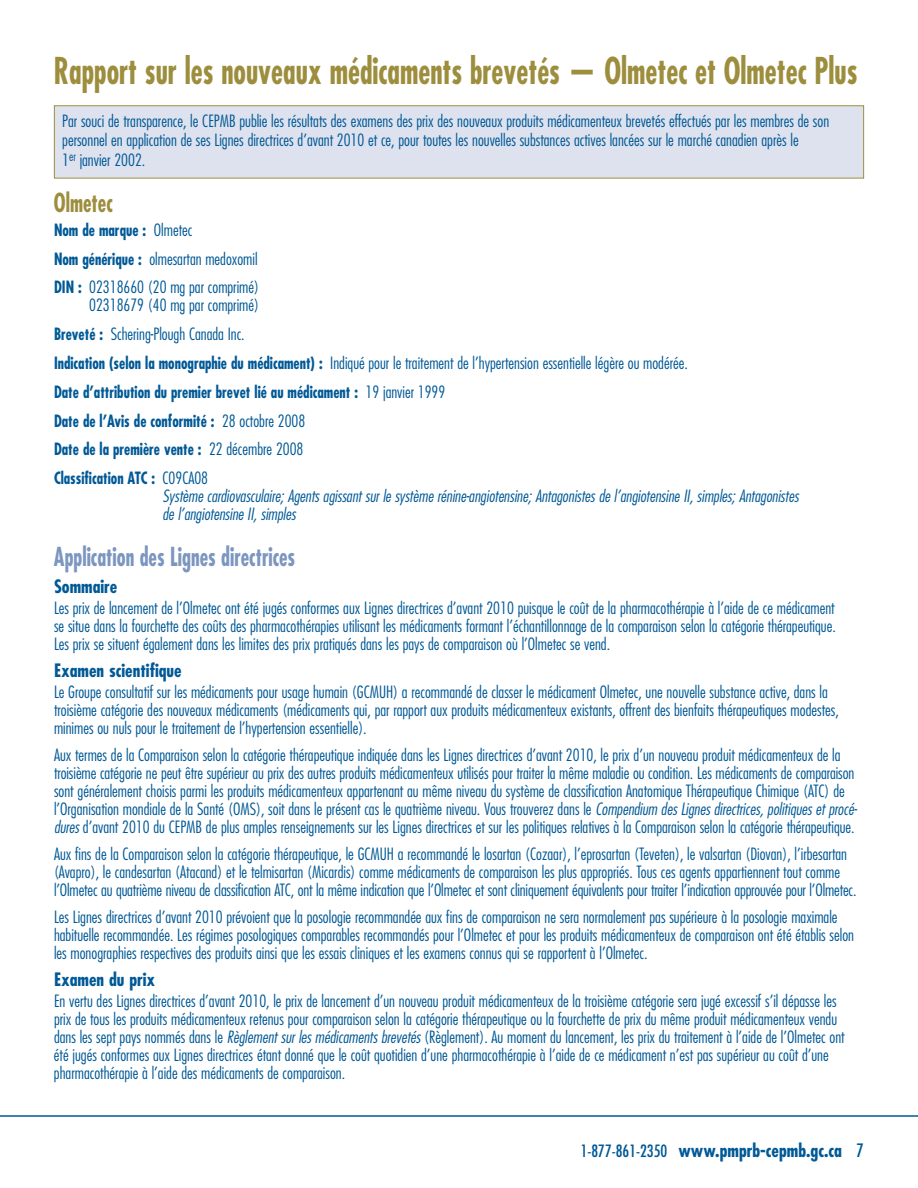
<style>
.page{position:relative;width:918px;height:1188px;background:#fff}
.page>*{position:absolute;margin:0;border:0;box-sizing:border-box;transform-origin:0 0}
.t1{font:700 condensed 36px "Futura LT";color:#9d8e3e;scale:.8 1}
.t2{font:700 condensed 25.5px "Futura LT";color:#7c96c0;scale:.8 1}
.t3{font:700 condensed 25.5px "Futura LT";color:#9d8e3e;scale:.8 1}
.t4{font:700 condensed 18px "Futura LT";color:#005996}
.t5{font:300 condensed 16.5px/18px "Futura LT";color:#005996}
.t6{font:700 condensed 16.5px/28.8px "Futura LT";color:#005996;scale:.9 1}
.t7{font:italic 300 condensed 16.5px/18px "Futura LT";color:#005996}
.s1{font-weight:700}
.s2{font-weight:300}
.s3{font-style:italic}
.s4{font-weight:400;font-size:16.5px}
.s5{font-weight:400}
</style>
<div class="page">
<hr style="left:0;top:1115px;width:918px;height:2px;background:#005996">
<div style="left:55px;top:106px;width:808px;height:72px;background:#dee2ee"></div>
<div style="left:54px;top:105px;width:810px;height:73px;border:1px solid #9d8e3e"></div>
<h1 class="t1" style="left:54px;top:55px;width:1006px">Rapport sur les nouveaux médicaments brevetés — Olmetec et Olmetec Plus</h1>
<p class="t5" style="left:62px;top:112px;width:768px;line-height:19.5px">Par souci de transparence, le CEPMB publie les résultats des examens des prix des nouveaux produits médicamenteux brevetés effectués par les membres de son personnel en application de ses Lignes directrices d’avant 2010 et ce, pour toutes les nouvelles substances actives lancées sur le marché canadien après le<br>1<sup>er</sup> janvier 2002.</p>
<h2 class="t3" style="left:54px;top:192px;width:75px">Olmetec</h2>
<p class="t5" style="left:54px;top:216px;width:207px;line-height:28.8px"><span class="s1">Nom de marque :</span> Olmetec<br><span class="s1">Nom générique :</span> olmesartan medoxomil<br><span class="s1">DIN :</span> 02318660 (20 mg par comprimé)</p>
<p class="t6" style="left:54px;top:292px;width:706px;text-indent:35px"><span class="s2">02318679 (40 mg par comprimé)<br></span>Breveté : <span class="s2">Schering-Plough Canada Inc.<br></span>Indication (selon la monographie du médicament) : <span class="s2">Indiqué pour le traitement de l’hypertension essentielle légère ou modérée.<br></span>Date d’attribution du premier brevet lié au médicament : <span class="s2">19 janvier 1999<br></span>Date de l’Avis de conformité : <span class="s2">28 octobre 2008<br></span>Date de la première vente : <span class="s2">22 décembre 2008<br></span>Classification ATC : <span class="s2">C09CA08</span></p>
<p class="t7" style="left:163px;top:488px;width:638px">Système cardiovasculaire; Agents agissant sur le système rénine-angiotensine; Antagonistes de l’angiotensine II, simples; Antagonistes de l’angiotensine II, simples</p>
<h2 class="t2" style="left:54px;top:545px;width:303px">Application des Lignes directrices</h2>
<p class="t4" style="left:54px;top:578px;width:65px">Sommaire</p>
<p class="t5" style="left:54px;top:600px;width:783px;text-align:justify">Les prix de lancement de l’Olmetec ont été jugés conformes aux Lignes directrices d’avant 2010 puisque le coût de la pharmacothérapie à l’aide de ce médicament se situe dans la fourchette des coûts des pharmacothérapies utilisant les médicaments formant l’échantillonnage de la comparaison selon la catégorie thérapeutique.<br>Les prix se situent également dans les limites des prix pratiqués dans les pays de comparaison où l’Olmetec se vend.</p>
<p class="t4" style="left:54px;top:662px;width:129px">Examen scientifique</p>
<p class="t5" style="left:54px;top:684px;width:786px">Le Groupe consultatif sur les médicaments pour usage humain (GCMUH) a recommandé de classer le médicament Olmetec, une nouvelle substance active, dans la troisième catégorie des nouveaux médicaments (médicaments qui, par rapport aux produits médicamenteux existants, offrent des bienfaits thérapeutiques modestes, minimes ou nuls pour le traitement de l’hypertension essentielle).</p>
<p class="t5" style="left:54px;top:747px;width:805px">Aux termes de la Comparaison selon la catégorie thérapeutique indiquée dans les Lignes directrices d’avant 2010, le prix d’un nouveau produit médicamenteux de la troisième catégorie ne peut être supérieur au prix des autres produits médicamenteux utilisés pour traiter la même maladie ou condition. Les médicaments de comparaison sont généralement choisis parmi les produits médicamenteux appartenant au même niveau du système de classification Anatomique Thérapeutique Chimique (ATC) de l’Organisation mondiale de la Santé (OMS), soit dans le présent cas le quatrième niveau. Vous trouverez dans le <span class="s3">Compendium des Lignes directrices, politiques et procé&shy;dures</span> d’avant 2010 du CEPMB de plus amples renseignements sur les Lignes directrices et sur les politiques relatives à la Comparaison selon la catégorie thérapeutique.</p>
<p class="t5" style="left:54px;top:846px;width:804px">Aux fins de la Comparaison selon la catégorie thérapeutique, le GCMUH a recommandé le losartan (Cozaar), l’eprosartan (Teveten), le valsartan (Diovan), l’irbesartan (Avapro), le candesartan (Atacand) et le telmisartan (Micardis) comme médicaments de comparaison les plus appropriés. Tous ces agents appartiennent tout comme l’Olmetec au quatrième niveau de classification ATC, ont la même indication que l’Olmetec et sont cliniquement équivalents pour traiter l’indication approuvée pour l’Olmetec.</p>
<p class="t5" style="left:54px;top:909px;width:802px">Les Lignes directrices d’avant 2010 prévoient que la posologie recommandée aux fins de comparaison ne sera normalement pas supérieure à la posologie maximale habituelle recommandée. Les régimes posologiques comparables recommandés pour l’Olmetec et pour les produits médicamenteux de comparaison ont été établis selon les monographies respectives des produits ainsi que les essais cliniques et les examens connus qui se rapportent à l’Olmetec.</p>
<p class="t4" style="left:54px;top:971px;width:103px">Examen du prix</p>
<p class="t5" style="left:54px;top:993px;width:792px">En vertu des Lignes directrices d’avant 2010, le prix de lancement d’un nouveau produit médicamenteux de la troisième catégorie sera jugé excessif s’il dépasse les prix de tous les produits médicamenteux retenus pour comparaison selon la catégorie thérapeutique ou la fourchette de prix du même produit médicamenteux vendu dans les sept pays nommés dans le <span class="s3">Règlement sur les médicaments brevetés</span> (Règlement). Au moment du lancement, les prix du traitement à l’aide de l’Olmetec ont été jugés conformes aux Lignes directrices étant donné que le coût quotidien d’une pharmacothérapie à l’aide de ce médicament n’est pas supérieur au coût d’une pharmacothérapie à l’aide des médicaments de comparaison.</p>
<p class="t4" style="left:581px;top:1142px;width:285px"><span class="s4">1-877-861-2350</span> www.pmprb-cepmb.gc.ca <span class="s5">7</span></p>
</div>
